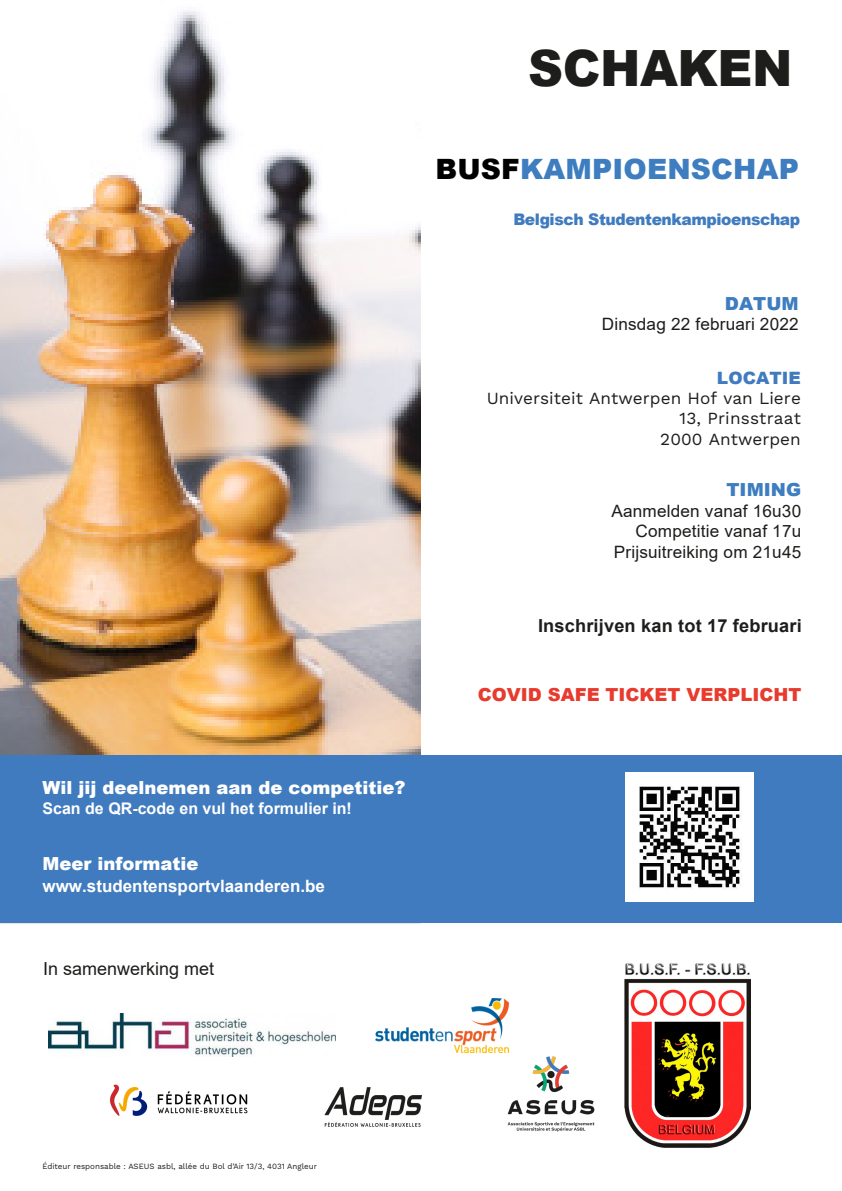
<style>
.page{position:relative;width:842px;height:1191px;background:#fff}
.page>*{position:absolute;margin:0;border:0;box-sizing:border-box;transform-origin:0 0}
.t1{font:900 50px "Arial";letter-spacing:-.01em;color:#1d1d1b}
.t2{font:900 28px "Arial";letter-spacing:.005em;color:#3d7dc0}
.t3{font:900 18px "Arial";color:#fff}
.t4{font:700 18px "Arial";letter-spacing:.01em;color:#1d1d1b}
.t5{font:900 18px "Arial";color:#e83b2e}
.t6{font:18px "Arial";color:#1d1d1b}
.t7{font:900 18px "Arial";color:#3d7dc0}
.t8{font:17px/20.4px "Arial";letter-spacing:.01em;color:#1d1d1b;text-align:right}
.t9{font:17px/20.1px "Work Sans";letter-spacing:.005em;color:#1d1d1b;text-align:right}
.t10{font:700 17px "Arial";color:#fff}
.t11{font:700 16px "Arial";color:#fff}
.t12{font:900 16px "Arial";letter-spacing:-.025em;color:#407bbf}
.t13{font:8px "Work Sans";color:#1d1d1b}
.s1{color:#000}
.s2{font-family:"Arial";font-weight:900;color:#407bbf}
</style>
<div class="page">
<img style="left:0;top:10px;width:421px;height:745px">
<div style="left:0;top:755px;width:842px;height:168px;background:#407bbf"></div>
<img style="left:376px;top:998px;width:133px;height:54px">
<img style="left:494px;top:1042px;width:101px;height:90px">
<img style="left:624px;top:963px;width:127px;height:185px">
<img style="left:109px;top:1084px;width:139px;height:32px">
<img style="left:324px;top:1087px;width:98px;height:40px">
<img style="left:49px;top:1013px;width:287px;height:43px">
<img style="left:626px;top:773px;width:128px;height:128px">
<p class="t3" style="left:43px;top:774px;width:365px">Wil jij deelnemen aan de competitie?</p>
<p class="t11" style="left:43px;top:797px;width:311px">Scan de QR-code en vul het formulier in!</p>
<p class="t3" style="left:43px;top:850px;width:157px">Meer informatie</p>
<p class="t10" style="left:43px;top:874px;width:284px">www.studentensportvlaanderen.be</p>
<p class="t6" style="left:43px;top:955px;width:173px">In samenwerking met</p>
<p class="t1" style="left:528px;top:32px;width:266px">SCHAKEN</p>
<p class="t2" style="left:435px;top:148px;width:365px"><span class="s1">BUSF</span>KAMPIOENSCHAP</p>
<p class="t12" style="left:513px;top:208px;width:288px">Belgisch Studentenkampioenschap</p>
<p class="t7" style="left:725px;top:290px;width:75px">DATUM</p>
<p class="t8" style="left:602px;top:314px;width:198px">Dinsdag 22 februari 2022</p>
<p class="t9" style="left:487px;top:368px;width:316px"><span class="s2">LOCATIE<br></span>Universiteit Antwerpen Hof van Liere<br>13, Prinsstraat<br>2000 Antwerpen</p>
<p class="t7" style="left:726px;top:476px;width:76px">TIMING</p>
<p class="t8" style="left:611px;top:500px;width:191px">Aanmelden vanaf 16u30<br>Competitie vanaf 17u<br>Prijsuitreiking om 21u45</p>
<p class="t4" style="left:538px;top:613px;width:265px">Inschrijven kan tot 17 februari</p>
<p class="t5" style="left:478px;top:681px;width:325px">COVID SAFE TICKET VERPLICHT</p>
<p class="t13" style="left:43px;top:1159px;width:276px">Éditeur responsable : ASEUS asbl, allée du Bol d’Air 13/3, 4031 Angleur</p>
</div>
